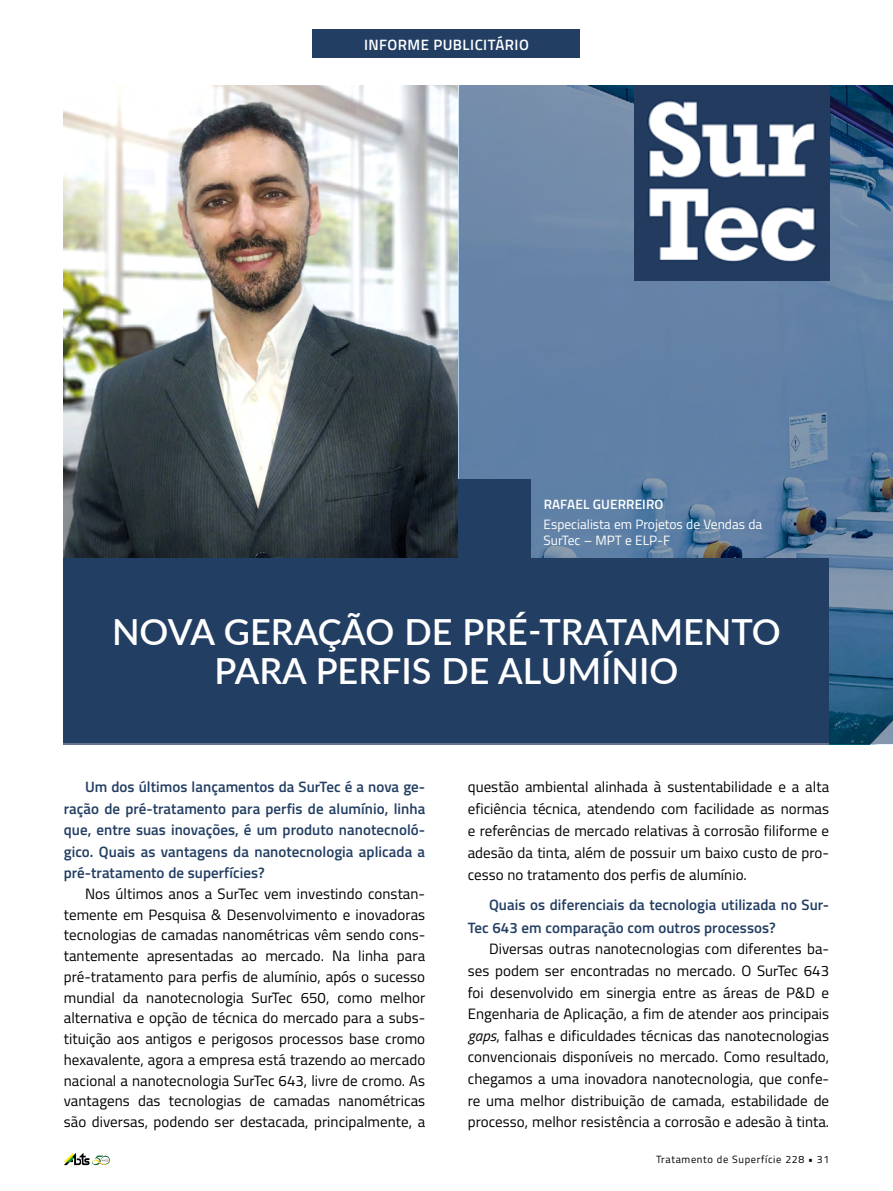
<style>
.page{position:relative;width:893px;height:1191px;background:#fff}
.page>*{position:absolute;margin:0;border:0;box-sizing:border-box;transform-origin:0 0}
.t1{font:600 36px/39px "Lato";color:#fff;text-align:center}
.t2{font:15px/20.7px "Titillium";letter-spacing:.005em;color:#000;text-align:justify}
.t3{font:600 15px/21.3px "Titillium";letter-spacing:.005em;color:#233e63;text-align:justify}
.t4{font:600 15px "Titillium";letter-spacing:.03em;color:#fff}
.t5{font:13.5px/16.2px "Titillium";color:#fff}
.t6{font:600 13.5px "Titillium";letter-spacing:.01em;color:#fff}
.t7{font:10.5px "Titillium";letter-spacing:.06em;color:#000}
.s1{font-style:italic}
</style>
<div class="page">
<div style="left:313px;top:30px;width:267px;height:28px;background:#233e63"></div>
<img style="left:64px;top:86px;width:395px;height:472px">
<svg style="left:459px;top:86px;width:434px;height:658px;background:#5f7ea1"></svg>
<div style="left:459px;top:480px;width:72px;height:84px;background:#233e63"></div>
<div style="left:64px;top:558px;width:765px;height:184px;background:#233e63"></div>
<svg style="left:64px;top:1152px;width:46px;height:13px"></svg>
<img style="left:634px;top:85px;width:195px;height:195px">
<p class="t4" style="left:364px;top:33px;width:166px">INFORME PUBLICITÁRIO</p>
<p class="t6" style="left:544px;top:494px;width:121px">RAFAEL GUERREIRO</p>
<p class="t5" style="left:544px;top:515px;width:220px">Especialista em Projetos de Vendas da<br>SurTec – MPT e ELP-F</p>
<h1 class="t1" style="left:112px;top:611px;width:670px">NOVA GERAÇÃO DE PRÉ-TRATAMENTO<br>PARA PERFIS DE ALUMÍNIO</h1>
<p class="t3" style="left:64px;top:776px;width:363px;text-indent:21px">Um dos últimos lançamentos da SurTec é a nova ge&shy;ração de pré-tratamento para perfis de alumínio, linha que, entre suas inovações, é um produto nanotecnoló&shy;gico. Quais as vantagens da nanotecnologia aplicada a pré-tratamento de superfícies?</p>
<p class="t2" style="left:64px;top:882px;width:363px;text-indent:21px">Nos últimos anos a SurTec vem investindo constan&shy;temente em Pesquisa &amp; Desenvolvimento e inovadoras tecnologias de camadas nanométricas vêm sendo cons&shy;tantemente apresentadas ao mercado. Na linha para pré-tratamento para perfis de alumínio, após o sucesso mundial da nanotecnologia SurTec 650, como melhor alternativa e opção de técnica do mercado para a subs&shy;tituição aos antigos e perigosos processos base cromo hexavalente, agora a empresa está trazendo ao mercado nacional a nanotecnologia SurTec 643, livre de cromo. As vantagens das tecnologias de camadas nanométricas são diversas, podendo ser destacada, principalmente, a</p>
<p class="t2" style="left:468px;top:775px;width:363px;line-height:21.8px">questão ambiental alinhada à sustentabilidade e a alta eficiência técnica, atendendo com facilidade as normas e referências de mercado relativas à corrosão filiforme e adesão da tinta, além de possuir um baixo custo de pro&shy;cesso no tratamento dos perfis de alumínio.</p>
<p class="t3" style="left:468px;top:893px;width:363px;line-height:22.4px;text-indent:21px">Quais os diferenciais da tecnologia utilizada no Sur-<br>Tec 643 em comparação com outros processos?</p>
<p class="t2" style="left:468px;top:937px;width:363px;line-height:21.6px;text-indent:21px">Diversas outras nanotecnologias com diferentes ba&shy;ses podem ser encontradas no mercado. O SurTec 643 foi desenvolvido em sinergia entre as áreas de P&amp;D e Engenharia de Aplicação, a fim de atender aos principais <span class="s1">gaps</span>, falhas e dificuldades técnicas das nanotecnologias convencionais disponíveis no mercado. Como resultado, chegamos a uma inovadora nanotecnologia, que confe&shy;re uma melhor distribuição de camada, estabilidade de processo, melhor resistência a corrosão e adesão à tinta.</p>
<p class="t7" style="left:656px;top:1151px;width:175px">Tratamento de Superfície 228 • 31</p>
</div>
